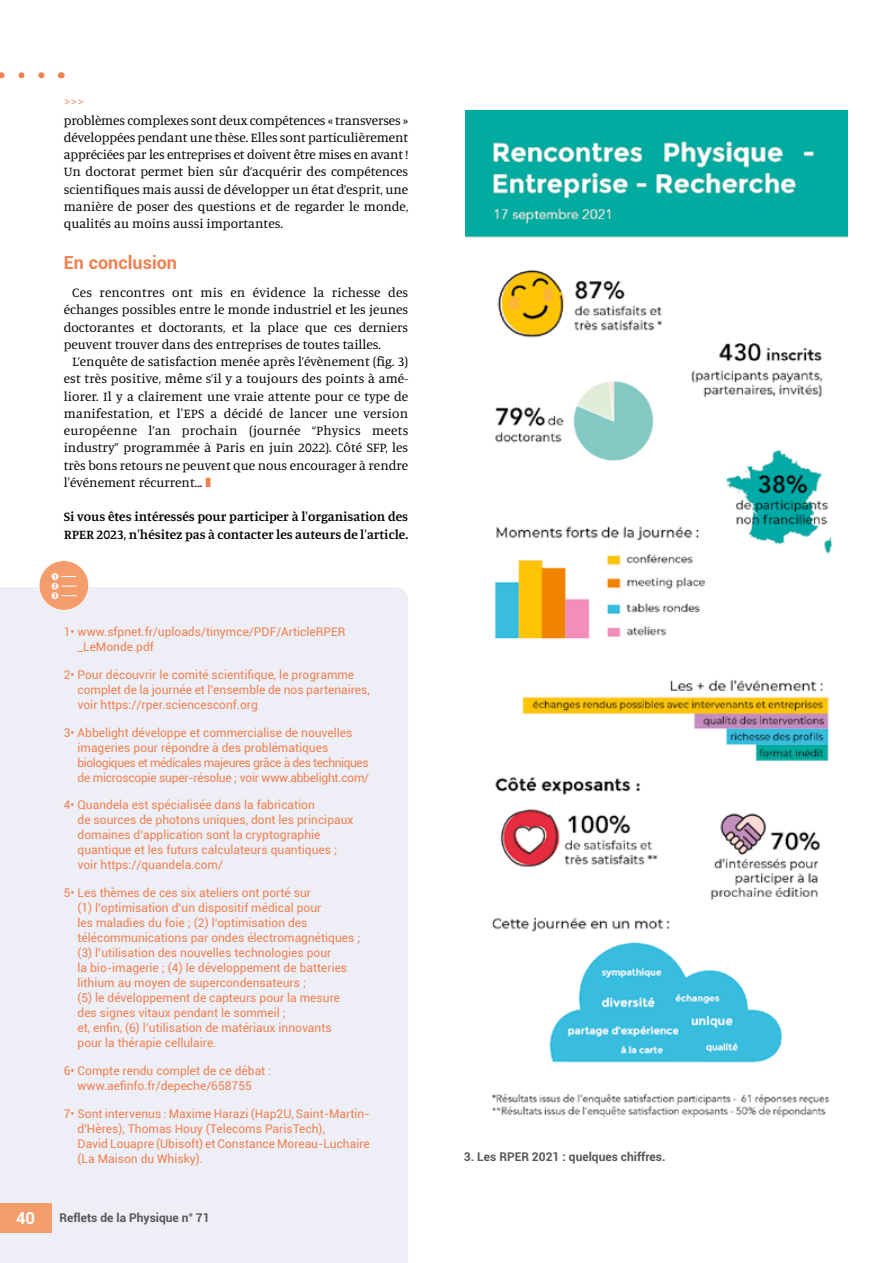
<style>
.page{position:relative;width:893px;height:1263px;background:#fff}
.page>*{position:absolute;margin:0;border:0;box-sizing:border-box;transform-origin:0 0}
.t1{font:700 18px "Roboto";color:#f08150}
.t2{font:700 16.5px "Roboto";color:#fff}
.t3{font:13.5px/17.2px "Manuale";color:#000;text-align:justify}
.t4{font:600 13.5px/17.2px "Manuale";color:#000}
.t5{font:13.5px "Manuale";color:#f08150}
.t6{font:12px/15px "Roboto";color:#f08150}
.t7{font:12px/15px "Roboto";letter-spacing:-.02em;color:#f08150}
.t8{font:700 12px "Roboto";color:#575756}
.s1{color:#f08150}
</style>
<div class="page">
<svg style="left:0;top:72px;width:45px;height:6px"></svg>
<div style="left:0;top:587px;width:408px;height:676px;background:#edeef6"></div>
<div style="left:0;top:1203px;width:51px;height:30px;background:#f49c6c"></div>
<img style="left:465px;top:111px;width:383px;height:1007px">
<svg style="left:39px;top:561px;width:50px;height:50px;background:#f5b897"></svg>
<p class="t5" style="left:64px;top:93px;width:22px">&gt;&gt;&gt;</p>
<p class="t3" style="left:64px;top:111px;width:346px">problèmes complexes sont deux compétences « transverses » développées pendant une thèse. Elles sont particulièrement appréciées par les entreprises et doivent être mises en avant !<br>Un doctorat permet bien sûr d’acquérir des compétences scientifiques mais aussi de développer un état d’esprit, une manière de poser des questions et de regarder le monde, qualités au moins aussi importantes.</p>
<h1 class="t1" style="left:64px;top:250px;width:115px">En conclusion</h1>
<p class="t3" style="left:64px;top:283px;width:346px;text-indent:9px">Ces rencontres ont mis en évidence la richesse des échanges possibles entre le monde industriel et les jeunes doctorantes et doctorants, et la place que ces derniers peuvent trouver dans des entreprises de toutes tailles.</p>
<p class="t3" style="left:64px;top:352px;width:346px;text-indent:9px">L’enquête de satisfaction menée après l’évènement (fig. 3) est très positive, même s’il y a toujours des points à amé&shy;liorer. Il y a clairement une vraie attente pour ce type de manifestation, et l'EPS a décidé de lancer une version européenne l’an prochain (journée “Physics meets industry” programmée à Paris en juin 2022). Côté SFP, les très bons retours ne peuvent que nous encourager à rendre l'événement récurrent... <span class="s1">❚</span></p>
<p class="t4" style="left:64px;top:508px;width:346px">Si vous êtes intéressés pour participer à l'organisation des<br>RPER 2023, n'hésitez pas à contacter les auteurs de l'article.</p>
<p class="t6" style="left:78px;top:624px;width:269px;text-indent:-14px">1• www.sfpnet.fr/uploads/tinymce/PDF/ArticleRPER _LeMonde.pdf</p>
<p class="t6" style="left:78px;top:667px;width:294px;text-indent:-14px">2• Pour découvrir le comité scientifique, le programme complet de la journée et l’ensemble de nos partenaires, voir https://rper.sciencesconf.org</p>
<p class="t7" style="left:78px;top:724px;width:293px;text-indent:-14px">3• Abbelight développe et commercialise de nouvelles imageries pour répondre à des problématiques biologiques et médicales majeures grâce à des techniques de microscopie super-résolue ; voir www.abbelight.com/</p>
<p class="t6" style="left:78px;top:797px;width:278px;text-indent:-14px">4• Quandela est spécialisée dans la fabrication<br>de sources de photons uniques, dont les principaux domaines d’application sont la cryptographie quantique et les futurs calculateurs quantiques ; voir https://quandela.com/</p>
<p class="t6" style="left:78px;top:885px;width:284px;text-indent:-14px">5• Les thèmes de ces six ateliers ont porté sur<br>(1) l’optimisation d’un dispositif médical pour<br>les maladies du foie ; (2) l’optimisation des télécommunications par ondes électromagnétiques ; (3) l’utilisation des nouvelles technologies pour<br>la bio-imagerie ; (4) le développement de batteries lithium au moyen de supercondensateurs ;<br>(5) le développement de capteurs pour la mesure des signes vitaux pendant le sommeil ;<br>et, enfin, (6) l’utilisation de matériaux innovants<br>pour la thérapie cellulaire.</p>
<p class="t6" style="left:64px;top:1063px;width:209px;text-align:center">6• Compte rendu complet de ce débat : www.aefinfo.fr/depeche/658755</p>
<p class="t6" style="left:78px;top:1105px;width:294px;text-indent:-14px">7• Sont intervenus : Maxime Harazi (Hap2U, Saint-Martin&shy;d'Hères), Thomas Houy (Telecoms ParisTech),<br>David Louapre (Ubisoft) et Constance Moreau-Luchaire (La Maison du Whisky).</p>
<h2 class="t2" style="left:16px;top:1207px;width:20px">40</h2>
<p class="t8" style="left:60px;top:1209px;width:152px">Reflets de la Physique n° 71</p>
<p class="t8" style="left:464px;top:1149px;width:203px">3. Les RPER 2021 : quelques chiffres.</p>
</div>
